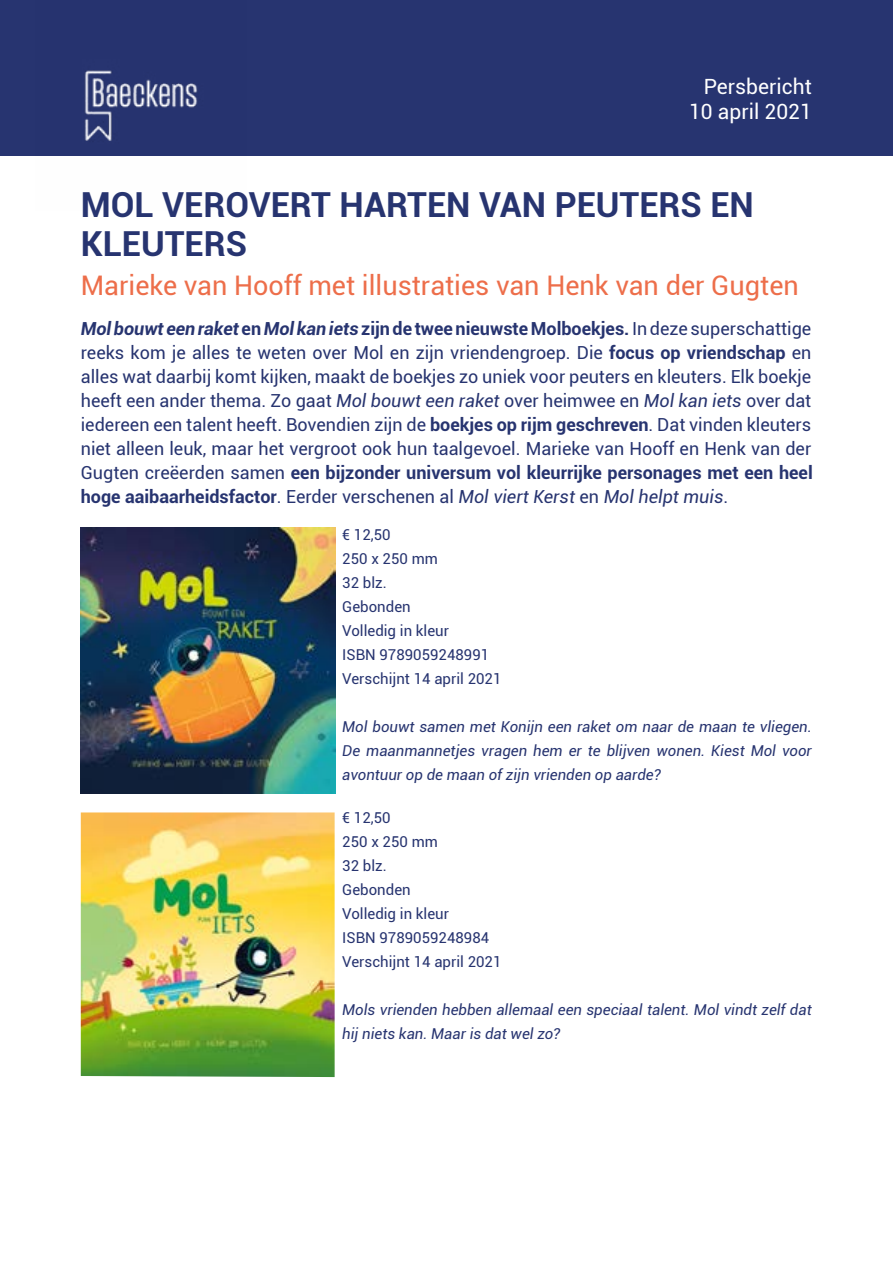
<style>
.page{position:relative;width:893px;height:1263px;background:#fff}
.page>*{position:absolute;margin:0;border:0;box-sizing:border-box;transform-origin:0 0}
.t1{font:700 34.5px/39px "Roboto";color:#273470}
.t2{font:27px "Roboto";color:#ed6e4a}
.t3{font:21px/25.2px "Roboto";color:#fff;text-align:right}
.t4{font:18px/24px "Roboto";color:#273470;text-align:justify}
.t5{font:italic 15px/24px "Roboto";color:#273470;text-align:justify}
.t6{font:15px/24px "Roboto";color:#273470}
.s1{font-weight:700;font-style:italic}
.s2{font-weight:700}
.s3{font-style:italic}
</style>
<div class="page">
<div style="left:0;top:0;width:893px;height:155px;background:#273470"></div>
<img style="left:36px;top:70px;width:211px;height:86px">
<img style="left:81px;top:527px;width:255px;height:266px">
<img style="left:81px;top:812px;width:254px;height:265px">
<p class="t3" style="left:689px;top:73px;width:124px">Persbericht<br>10 april 2021</p>
<h1 class="t1" style="left:81px;top:184px;width:675px">MOL VEROVERT HARTEN VAN PEUTERS EN<br>KLEUTERS</h1>
<h2 class="t2" style="left:81px;top:267px;width:719px">Marieke van Hooff met illustraties van Henk van der Gugten</h2>
<p class="t4" style="left:81px;top:315px;width:733px"><span class="s1">Mol bouwt een raket</span> <span class="s2">en</span> <span class="s1">Mol kan iets</span> <span class="s2">zijn de twee nieuwste Molboekjes.</span> In deze superschattige reeks kom je alles te weten over Mol en zijn vriendengroep. Die <span class="s2">focus op vriendschap</span> en alles wat daarbij komt kijken, maakt de boekjes zo uniek voor peuters en kleuters. Elk boekje heeft een ander thema. Zo gaat <span class="s3">Mol bouwt een raket</span> over heimwee en <span class="s3">Mol kan iets</span> over dat iedereen een talent heeft. Bovendien zijn de <span class="s2">boekjes op rijm geschreven</span>. Dat vinden kleuters niet alleen leuk, maar het vergroot ook hun taalgevoel. Marieke van Hooff en Henk van der Gugten creëerden samen <span class="s2">een bijzonder universum vol kleurrijke personages met een heel hoge aaibaarheidsfactor</span>. Eerder verschenen al <span class="s3">Mol viert Kerst</span> en <span class="s3">Mol helpt muis</span>.</p>
<p class="t6" style="left:342px;top:522px;width:161px">€ 12,50<br>250 x 250 mm<br>32 blz.<br>Gebonden<br>Volledig in kleur<br>ISBN 9789059248991<br>Verschijnt 14 april 2021</p>
<p class="t5" style="left:342px;top:714px;width:471px">Mol bouwt samen met Konijn een raket om naar de maan te vliegen.<br>De maanmannetjes vragen hem er te blijven wonen. Kiest Mol voor avontuur op de maan of zijn vrienden op aarde?</p>
<p class="t6" style="left:342px;top:805px;width:161px">€ 12,50<br>250 x 250 mm<br>32 blz.<br>Gebonden<br>Volledig in kleur<br>ISBN 9789059248984<br>Verschijnt 14 april 2021</p>
<p class="t5" style="left:342px;top:997px;width:471px">Mols vrienden hebben allemaal een speciaal talent. Mol vindt zelf dat hij niets kan. Maar is dat wel zo?</p>
</div>
